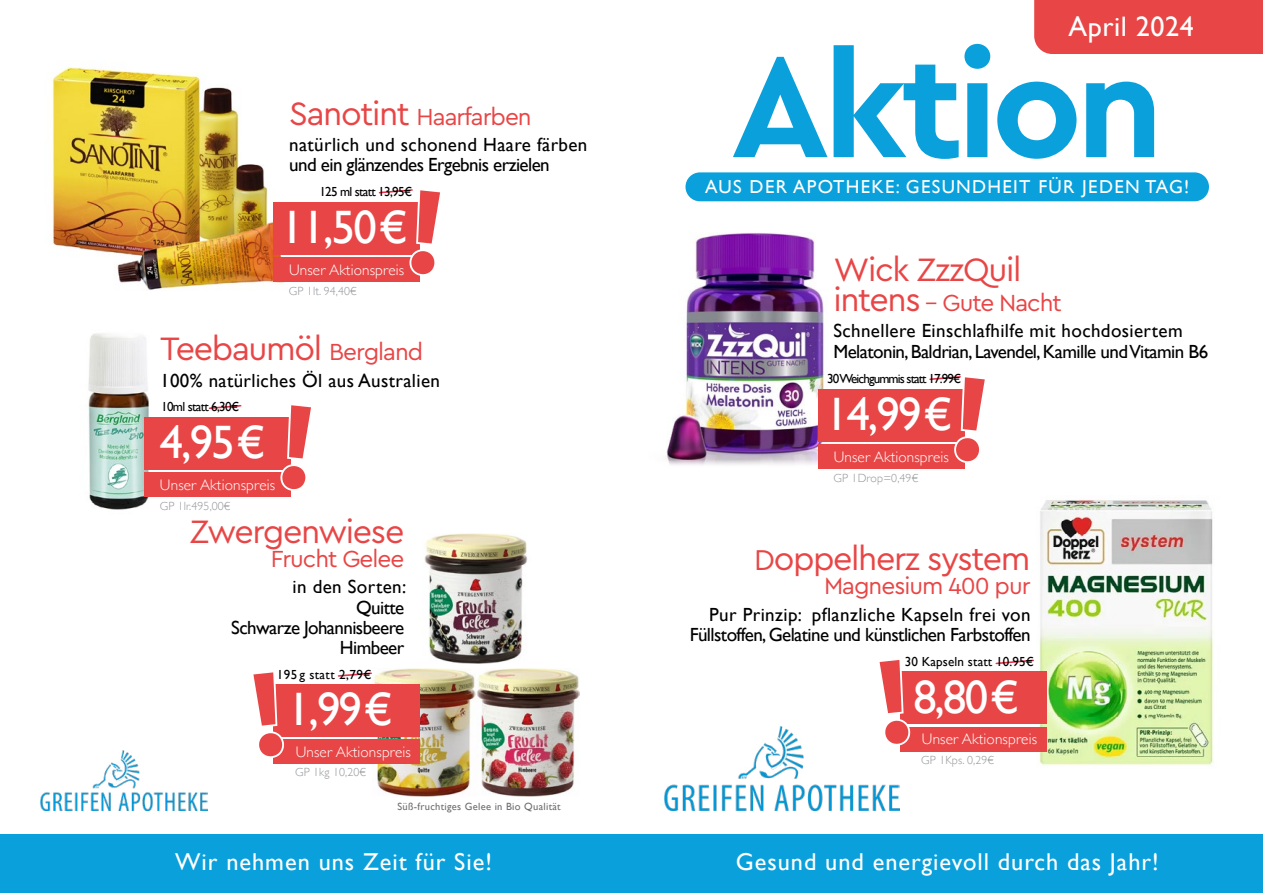
<style>
.page{position:relative;width:1263px;height:893px;background:#fff}
.page>*{position:absolute;margin:0;border:0;box-sizing:border-box;transform-origin:0 0}
.t1{font:700 149.25px "Cera Pro";letter-spacing:-.04em;color:#0aa0db}
.t2{font:46.8px "Gill Sans";letter-spacing:-.04em;color:#fff}
.t3{font:33.9px "Cera Pro";letter-spacing:-.04em;color:#e84646}
.t4{font:28.2px "Gill Sans";letter-spacing:.02em;color:#fff}
.t5{font:24.3px "Cera Pro";letter-spacing:-.04em;color:#e84646}
.t6{font:24.3px "Gill Sans";letter-spacing:.04em;color:#fff}
.t7{font:19.05px/20.1px "Gill Sans";letter-spacing:-.03em;color:#000;text-align:right}
.t8{font:19.05px "Gill Sans";letter-spacing:.02em;color:#000}
.t9{font:18.75px "Gill Sans";letter-spacing:.07em;color:#fff}
.t10{font:300 15.15px "Gill Sans";letter-spacing:.01em;color:#fff}
.t11{font:13.2px "Gill Sans";letter-spacing:-.05em;color:#000}
.t12{font:13.2px "Gill Sans";letter-spacing:-.07em;color:#000}
.t13{font:13.2px "Gill Sans";letter-spacing:.01em;color:#000}
.t14{font:13.2px "Gill Sans";letter-spacing:.03em;color:#000}
.t15{font:300 11.85px "Gill Sans";letter-spacing:.01em;color:#939598}
.t16{font:10.5px "Gill Sans";letter-spacing:.03em;color:#6d6e71}
.s1{font-size:33.9px}
.s2{font-size:24.3px}
.s3{font-size:30px}
</style>
<div class="page">
<div style="left:0;top:834px;width:1263px;height:59px;background:#0aa0db"></div>
<div style="left:685px;top:172px;width:524px;height:29px;background:#0aa0db;border-radius:14px"></div>
<div style="left:1034px;top:0;width:229px;height:54px;background:#e84646"></div>
<img style="left:666px;top:233px;width:197px;height:232px">
<div style="left:818px;top:389px;width:146px;height:52px;background:#e84646"></div>
<div style="left:818px;top:444px;width:146px;height:25px;background:#e84646"></div>
<svg style="left:929px;top:376px;width:56px;height:89px"></svg>
<img style="left:990px;top:500px;width:224px;height:266px">
<div style="left:900px;top:672px;width:146px;height:52px;background:#e84646"></div>
<div style="left:900px;top:727px;width:146px;height:25px;background:#e84646"></div>
<svg style="left:879px;top:660px;width:34px;height:86px"></svg>
<svg style="left:995px;top:660px;width:39px;height:4px"></svg>
<img style="left:665px;top:727px;width:234px;height:83px">
<img style="left:41px;top:751px;width:166px;height:59px">
<img style="left:52px;top:67px;width:251px;height:223px">
<div style="left:273px;top:202px;width:147px;height:52px;background:#e84646"></div>
<div style="left:273px;top:257px;width:147px;height:25px;background:#e84646"></div>
<svg style="left:378px;top:189px;width:62px;height:87px"></svg>
<img style="left:88px;top:333px;width:139px;height:177px">
<div style="left:144px;top:417px;width:147px;height:52px;background:#e84646"></div>
<div style="left:144px;top:472px;width:147px;height:25px;background:#e84646"></div>
<svg style="left:278px;top:405px;width:33px;height:86px"></svg>
<svg style="left:208px;top:405px;width:33px;height:4px"></svg>
<img style="left:424px;top:534px;width:104px;height:129px">
<img style="left:477px;top:668px;width:102px;height:128px">
<img style="left:372px;top:668px;width:103px;height:128px">
<div style="left:274px;top:684px;width:146px;height:52px;background:#e84646"></div>
<div style="left:274px;top:739px;width:146px;height:25px;background:#e84646"></div>
<svg style="left:253px;top:672px;width:34px;height:88px"></svg>
<svg style="left:337px;top:672px;width:35px;height:5px"></svg>
<p class="t5" style="left:289px;top:100px;width:244px"><span class="s1">Sanotint</span> Haarfarben</p>
<p class="t7" style="left:289px;top:134px;width:300px;text-align:left">natürlich und schonend Haare färben und ein glänzendes Ergebnis erzielen</p>
<p class="t11" style="left:319px;top:184px;width:94px">125 ml statt 13,95€</p>
<h2 class="t2" style="left:280px;top:200px;width:129px">11,50€</h2>
<p class="t10" style="left:289px;top:259px;width:117px">Unser Aktionspreis</p>
<p class="t15" style="left:289px;top:282px;width:70px">GP 1lt. 94,40€</p>
<h3 class="t3" style="left:160px;top:326px;width:265px">Teebaumöl <span class="s2">Bergland</span></h3>
<p class="t8" style="left:160px;top:369px;width:281px">100% natürliches Öl aus Australien</p>
<p class="t11" style="left:161px;top:399px;width:79px">10ml statt 6,30€</p>
<h2 class="t2" style="left:160px;top:415px;width:107px">4,95€</h2>
<p class="t10" style="left:160px;top:473px;width:117px">Unser Aktionspreis</p>
<p class="t15" style="left:160px;top:497px;width:72px">GP 1lr.495,00€</p>
<h3 class="t3" style="left:190px;top:509px;width:216px">Zwergenwiese</h3>
<p class="t5" style="left:271px;top:543px;width:135px">Frucht Gelee</p>
<p class="t7" style="left:231px;top:577px;width:177px">in den Sorten:<br>Quitte<br>Schwarze Johannisbeere<br>Himbeer</p>
<p class="t14" style="left:277px;top:666px;width:96px">195 g statt 2,79€</p>
<h2 class="t2" style="left:287px;top:682px;width:107px">1,99€</h2>
<p class="t10" style="left:296px;top:740px;width:117px">Unser Aktionspreis</p>
<p class="t15" style="left:295px;top:763px;width:73px">GP 1kg 10,20€</p>
<p class="t16" style="left:397px;top:800px;width:165px">Süß-fruchtiges Gelee in Bio Qualität</p>
<h3 class="t4" style="left:1068px;top:9px;width:127px">April 2024</h3>
<h3 class="t4" style="left:1068px;top:9px;width:60px">Mä z</h3>
<h1 class="t1" style="left:731px;top:8px;width:434px">Aktion</h1>
<p class="t9" style="left:705px;top:176px;width:486px">AUS DER APOTHEKE: GESUNDHEIT FÜR JEDEN TAG!</p>
<h3 class="t3" style="left:833px;top:247px;width:189px">Wick ZzzQuil</h3>
<p class="t5" style="left:833px;top:287px;width:230px"><span class="s1">intens</span> - Gute Nacht</p>
<p class="t7" style="left:833px;top:321px;width:376px;text-align:left">Schnellere Einschlafhilfe mit hochdosiertem<br>Melatonin, Baldrian, Lavendel, Kamille und Vitamin B6</p>
<p class="t12" style="left:827px;top:370px;width:135px">30 Weichgummis statt 17.99€</p>
<h2 class="t2" style="left:825px;top:387px;width:129px">14,99€</h2>
<p class="t10" style="left:834px;top:446px;width:117px">Unser Aktionspreis</p>
<p class="t15" style="left:833px;top:469px;width:86px">GP 1Drop=0,49€</p>
<h3 class="t3" style="left:754px;top:537px;width:278px"><span class="s3">D</span>oppelherz system</h3>
<p class="t5" style="left:824px;top:570px;width:208px">Magnesium 400 pur</p>
<p class="t7" style="left:690px;top:604px;width:342px">Pur Prinzip: pflanzliche Kapseln frei von<br>Füllstoffen, Gelatine und künstlichen Farbstoffen</p>
<p class="t13" style="left:905px;top:654px;width:131px">30 Kapseln statt 10.95€</p>
<h2 class="t2" style="left:913px;top:669px;width:107px">8,80€</h2>
<p class="t10" style="left:922px;top:727px;width:117px">Unser Aktionspreis</p>
<p class="t15" style="left:921px;top:751px;width:74px">GP 1Kps. 0,29€</p>
<p class="t6" style="left:175px;top:847px;width:318px">Wir nehmen uns Zeit für Sie!</p>
<p class="t6" style="left:736px;top:847px;width:424px">Gesund und energievoll durch das Jahr!</p>
</div>
